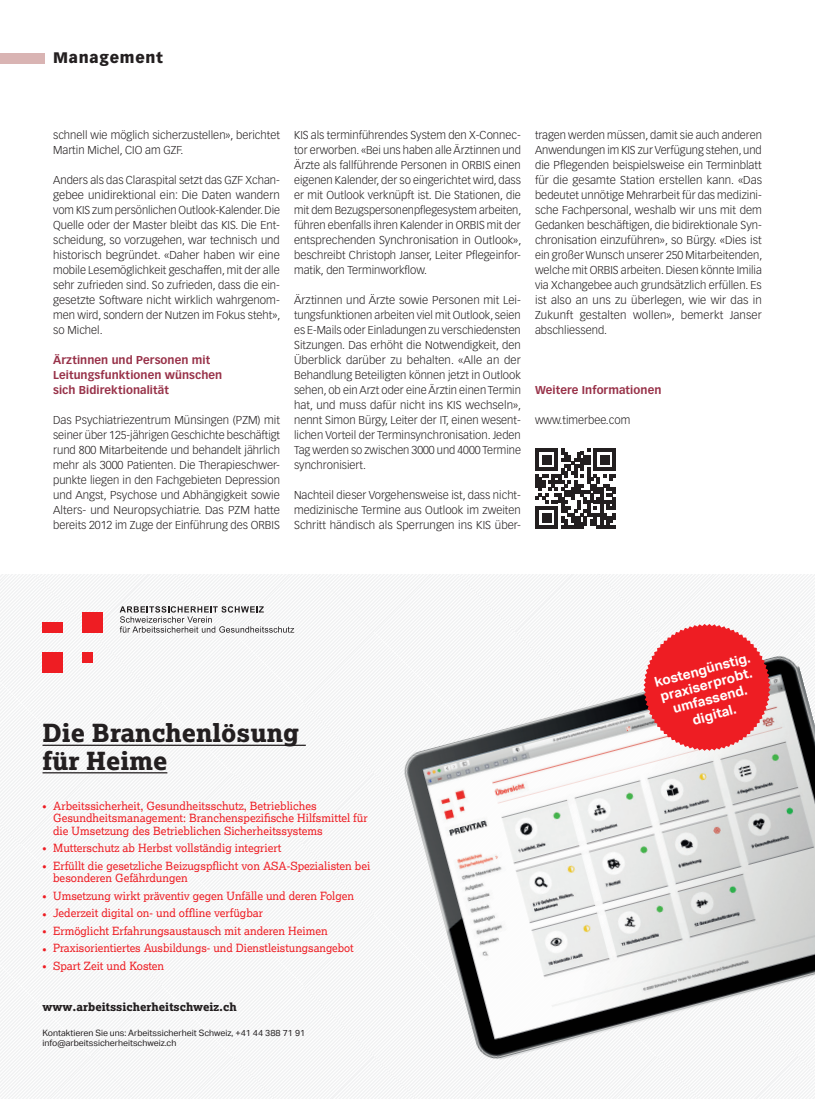
<style>
.page{position:relative;width:815px;height:1099px;background:#fff}
.page>*{position:absolute;margin:0;border:0;box-sizing:border-box;transform-origin:0 0}
.t1{font:800 25px/27.5px "Lexia";color:#231f20}
.t2{font:900 15px "Vectora LT Std";letter-spacing:.05em;color:#231f20}
.t3{font:700 13.75px/15.2px "Aktiv Grotesk";color:#fff;text-align:center}
.Lauftext{font:300 11.25px/15px "Vectora LT Std";color:#231f20;text-align:justify}
.t4{font:11.25px/12.5px "Lexia Da Ma";color:#ee1d23}
.ZT_MM{font:700 11.25px/15px "Vectora LT Std";letter-spacing:.005em;color:#983249}
.t5{font:800 11.25px "Lexia";color:#231f20}
.t6{font:8.75px/10px "Aktiv Grotesk";color:#231f20}
.s1{font-family:"Aktiv Grotesk"}
</style>
<div class="page">
<div style="left:0;top:53px;width:45px;height:10px;background:#d9b4b3"></div>
<svg style="left:536px;top:448px;width:80px;height:81px"></svg>
<div style="left:0;top:574px;width:815px;height:524px;background:#f6f6f7"></div>
<div style="left:43px;top:622px;width:20px;height:10px;background:#ee1d23"></div>
<div style="left:83px;top:612px;width:20px;height:20px;background:#ee1d23"></div>
<div style="left:43px;top:652px;width:20px;height:20px;background:#ee1d23"></div>
<div style="left:83px;top:652px;width:10px;height:10px;background:#ee1d23"></div>
<svg style="left:120px;top:606px;width:174px;height:26px"></svg>
<hr style="left:43px;top:744px;width:263px;height:2px;background:#231f20">
<hr style="left:43px;top:772px;width:124px;height:1px;background:#231f20">
<img style="left:404px;top:656px;width:411px;height:404px">
<svg style="left:644px;top:624px;width:126px;height:126px"></svg>
<h2 class="t2" style="left:53px;top:49px;width:111px">Management</h2>
<p class="Lauftext" style="left:53px;top:128px;width:228px">schnell wie möglich sicherzustellen», berichtet<br>Martin Michel, CIO am GZF.</p>
<p class="Lauftext" style="left:53px;top:173px;width:229px">Anders als das Claraspital setzt das GZF Xchan&shy;gebee unidirektional ein: Die Daten wandern vom KIS zum persönlichen Outlook-Kalender. Die Quelle oder der Master bleibt das KIS. Die Ent&shy;scheidung, so vorzugehen, war technisch und historisch begründet. «Daher haben wir eine mobile Lesemöglichkeit geschaffen, mit der alle sehr zufrieden sind. So zufrieden, dass die ein&shy;gesetzte Software nicht wirklich wahrgenom&shy;men wird, sondern der Nutzen im Fokus steht», so Michel.</p>
<p class="ZT_MM" style="left:53px;top:353px;width:171px">Ärztinnen und Personen mit<br>Leitungsfunktionen wünschen sich Bidirektionalität</p>
<p class="Lauftext" style="left:53px;top:413px;width:228px">Das Psychiatriezentrum Münsingen (PZM) mit seiner über 125-jährigen Geschichte beschäftigt rund 800 Mitarbeitende und behandelt jährlich mehr als 3000 Patienten. Die Therapieschwer&shy;punkte liegen in den Fachgebieten Depression und Angst, Psychose und Abhängigkeit sowie Alters- und Neuropsychiatrie. Das PZM hatte bereits 2012 im Zuge der Einführung des ORBIS</p>
<p class="Lauftext" style="left:294px;top:128px;width:229px">KIS als terminführendes System den X-Connec&shy;tor erworben. «Bei uns haben alle Ärztinnen und Ärzte als fallführende Personen in ORBIS einen eigenen Kalender, der so eingerichtet wird, dass er mit Outlook verknüpft ist. Die Stationen, die mit dem Bezugspersonenpflegesystem arbeiten, führen ebenfalls ihren Kalender in ORBIS mit der entsprechenden Synchronisation in Outlook», beschreibt Christoph Janser, Leiter Pflegeinfor&shy;matik, den Terminworkflow.</p>
<p class="Lauftext" style="left:294px;top:293px;width:229px">Ärztinnen und Ärzte sowie Personen mit Lei&shy;tungsfunktionen arbeiten viel mit Outlook, seien es E-Mails oder Einladungen zu verschiedensten Sitzungen. Das erhöht die Notwendigkeit, den Überblick darüber zu behalten. «Alle an der Behandlung Beteiligten können jetzt in Outlook sehen, ob ein Arzt oder eine Ärztin einen Termin hat, und muss dafür nicht ins KIS wechseln», nennt Simon Bürgy, Leiter der IT, einen wesent&shy;lichen Vorteil der Terminsynchronisation. Jeden Tag werden so zwischen 3000 und 4000 Termine synchronisiert.</p>
<p class="Lauftext" style="left:294px;top:488px;width:228px">Nachteil dieser Vorgehensweise ist, dass nicht&shy;medizinische Termine aus Outlook im zweiten Schritt händisch als Sperrungen ins KIS über-</p>
<p class="Lauftext" style="left:535px;top:128px;width:229px">tragen werden müssen, damit sie auch anderen Anwendungen im KIS zur Verfügung stehen, und die Pflegenden beispielsweise ein Terminblatt für die gesamte Station erstellen kann. «Das bedeutet unnötige Mehrarbeit für das medizini&shy;sche Fachpersonal, weshalb wir uns mit dem Gedanken beschäftigen, die bidirektionale Syn&shy;chronisation einzuführen», so Bürgy. «Dies ist ein großer Wunsch unserer 250 Mitarbeitenden, welche mit ORBIS arbeiten. Diesen könnte Imilia via Xchangebee auch grundsätzlich erfüllen. Es ist also an uns zu überlegen, wie wir das in Zukunft gestalten wollen», bemerkt Janser abschliessend.</p>
<p class="ZT_MM" style="left:535px;top:383px;width:128px">Weitere Informationen</p>
<p class="Lauftext" style="left:535px;top:413px;width:97px">www.timerbee.com</p>
<p class="t1" style="left:43px;top:718px;width:258px">Die Branchenlösung für Heime</p>
<p class="t4" style="left:53px;top:799px;width:316px;text-indent:-11px"><span class="s1">•</span> Arbeitssicherheit, Gesundheitsschutz, Betriebliches<br>Gesundheitsmanagement: Branchenspezifische Hilfsmittel für die Umsetzung des Betrieblichen Sicherheitssystems</p>
<p class="t4" style="left:43px;top:841px;width:240px"><span class="s1">•</span> Mutterschutz ab Herbst vollständig integriert</p>
<p class="t4" style="left:53px;top:859px;width:319px;text-indent:-11px"><span class="s1">•</span> Erfüllt die gesetzliche Beizugspflicht von ASA-Spezialisten bei besonderen Gefährdungen</p>
<p class="t4" style="left:43px;top:889px;width:313px"><span class="s1">•</span> Umsetzung wirkt präventiv gegen Unfälle und deren Folgen</p>
<p class="t4" style="left:43px;top:906px;width:222px"><span class="s1">•</span> Jederzeit digital on- und offline verfügbar</p>
<p class="t4" style="left:43px;top:924px;width:287px"><span class="s1">•</span> Ermöglicht Erfahrungsaustausch mit anderen Heimen</p>
<p class="t4" style="left:43px;top:941px;width:313px"><span class="s1">•</span> Praxisorientiertes Ausbildungs- und Dienstleistungsangebot</p>
<p class="t4" style="left:43px;top:959px;width:123px"><span class="s1">•</span> Spart Zeit und Kosten</p>
<p class="t5" style="left:43px;top:999px;width:196px">www.arbeitssicherheitschweiz.ch</p>
<p class="t6" style="left:43px;top:1028px;width:264px">Kontaktieren Sie uns: Arbeitssicherheit Schweiz, +41 44 388 71 91 info@arbeitssicherheitschweiz.ch</p>
<p class="t3" style="left:653px;top:675px;width:100px;rotate:-15deg">kostengünstig. praxiserprobt. umfassend. digital.</p>
</div>
